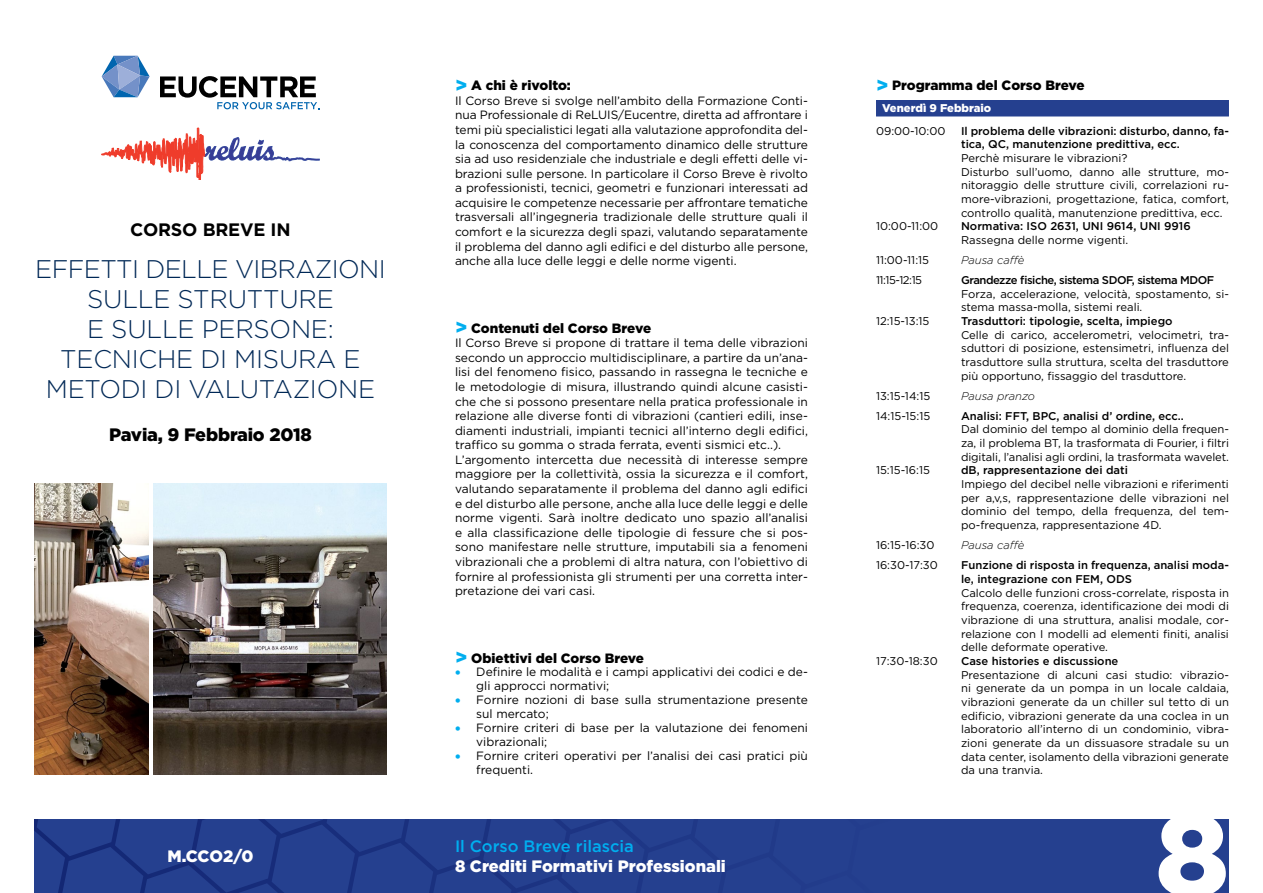
<style>
.page{position:relative;width:1263px;height:893px;background:#fff}
.page>*{position:absolute;margin:0;border:0;box-sizing:border-box;transform-origin:0 0}
.t1{font:900 116.7px "Gotham Pro";color:#fff}
.t2{font:300 25.5px/30px "Gotham Pro";letter-spacing:-.01em;color:#002856;text-align:center}
.t3{font:900 18px "Gotham Pro";letter-spacing:-.01em;color:#000}
.t4{font:700 18px "Gotham Pro";letter-spacing:-.01em;color:#000}
.t5{font:900 16.5px "Gotham Pro";color:#fff}
.t6{font:500 16.5px "Gotham Pro";color:#00aeef}
.t7{font:900 13.5px "Gotham Pro";color:#000}
.t8{font:12px/14.5px "Gotham Pro";color:#000}
.t9{font:11.25px/13.6px "Gotham Pro";color:#000;text-align:justify}
.t10{font:500 11.25px/13.6px "Gotham Pro";color:#000}
.t11{font:500 11.25px "Gotham Pro";letter-spacing:-.04em;color:#000}
.t12{font:italic 300 11.25px "Gotham Pro";color:#000}
.t13{font:900 11.25px "Gotham Pro";color:#fff}
.s1{font-size:19.5px;color:#00aeef}
.s2{color:#00aeef}
</style>
<div class="page">
<div style="left:34px;top:819px;width:1195px;height:74px;background:#25408f"></div>
<div style="left:876px;top:100px;width:353px;height:16px;background:#25408f"></div>
<svg style="left:102px;top:56px;width:48px;height:41px"></svg>
<svg style="left:160px;top:76px;width:159px;height:33px"></svg>
<svg style="left:102px;top:128px;width:217px;height:52px"></svg>
<img style="left:154px;top:484px;width:233px;height:290px">
<img style="left:34px;top:484px;width:115px;height:290px">
<h3 class="t4" style="left:130px;top:219px;width:162px">CORSO BREVE IN</h3>
<h2 class="t2" style="left:35px;top:255px;width:352px">EFFETTI DELLE VIBRAZIONI<br>SULLE STRUTTURE<br>E SULLE PERSONE:<br>TECNICHE DI MISURA E<br>METODI DI VALUTAZIONE</h2>
<h3 class="t3" style="left:109px;top:424px;width:204px">Pavia, 9 Febbraio 2018</h3>
<h3 class="t5" style="left:167px;top:847px;width:88px">M.CCO2/0</h3>
<p class="t7" style="left:455px;top:78px;width:117px"><span class="s1">&gt;</span> A chi è rivolto:</p>
<p class="t8" style="left:455px;top:93px;width:354px;text-align:justify">Il Corso Breve si svolge nell’ambito della Formazione Conti&shy;nua Professionale di ReLUIS/Eucentre, diretta ad affrontare i temi più specialistici legati alla valutazione approfondita del&shy;la conoscenza del comportamento dinamico delle strutture sia ad uso residenziale che industriale e degli effetti delle vi&shy;brazioni sulle persone. In particolare il Corso Breve è rivolto a professionisti, tecnici, geometri e funzionari interessati ad acquisire le competenze necessarie per affrontare tematiche trasversali all’ingegneria tradizionale delle strutture quali il comfort e la sicurezza degli spazi, valutando separatamente il problema del danno agli edifici e del disturbo alle persone, anche alla luce delle leggi e delle norme vigenti.</p>
<p class="t7" style="left:455px;top:320px;width:198px"><span class="s1">&gt;</span> Contenuti del Corso Breve</p>
<p class="t8" style="left:455px;top:336px;width:354px">Il Corso Breve si propone di trattare il tema delle vibrazioni secondo un approccio multidisciplinare, a partire da un’ana&shy;lisi del fenomeno fisico, passando in rassegna le tecniche e le metodologie di misura, illustrando quindi alcune casisti&shy;che che si possono presentare nella pratica professionale in relazione alle diverse fonti di vibrazioni (cantieri edili, inse&shy;diamenti industriali, impianti tecnici all’interno degli edifici, traffico su gomma o strada ferrata, eventi sismici etc..).<br>L’argomento intercetta due necessità di interesse sempre maggiore per la collettività, ossia la sicurezza e il comfort, valutando separatamente il problema del danno agli edifici e del disturbo alle persone, anche alla luce delle leggi e delle norme vigenti. Sarà inoltre dedicato uno spazio all’analisi e alla classificazione delle tipologie di fessure che si pos&shy;sono manifestare nelle strutture, imputabili sia a fenomeni vibrazionali che a problemi di altra natura, con l’obiettivo di fornire al professionista gli strumenti per una corretta inter&shy;pretazione dei vari casi.</p>
<p class="t7" style="left:455px;top:650px;width:190px"><span class="s1">&gt;</span> Obiettivi del Corso Breve</p>
<p class="t8" style="left:476px;top:665px;width:333px;line-height:14px;text-indent:-21px"><span class="s2">•</span> Definire le modalità e i campi applicativi dei codici e de&shy;gli approcci normativi;</p>
<p class="t8" style="left:476px;top:693px;width:333px;line-height:14px;text-indent:-21px"><span class="s2">•</span> Fornire nozioni di base sulla strumentazione presente sul mercato;</p>
<p class="t8" style="left:476px;top:721px;width:333px;line-height:14px;text-indent:-21px"><span class="s2">•</span> Fornire criteri di base per la valutazione dei fenomeni vibrazionali;</p>
<p class="t8" style="left:476px;top:749px;width:333px;line-height:14px;text-indent:-21px"><span class="s2">•</span> Fornire criteri operativi per l’analisi dei casi pratici più frequenti.</p>
<h3 class="t6" style="left:455px;top:837px;width:180px">Il Corso Breve rilascia</h3>
<h3 class="t5" style="left:455px;top:857px;width:272px">8 Crediti Formativi Professionali</h3>
<p class="t7" style="left:876px;top:78px;width:210px"><span class="s1">&gt;</span> Programma del Corso Breve</p>
<p class="t13" style="left:882px;top:102px;width:110px">Venerdì 9 Febbraio</p>
<p class="t9" style="left:876px;top:124px;width:71px">09:00-10:00</p>
<p class="t10" style="left:961px;top:123px;width:269px">Il problema delle vibrazioni: disturbo, danno, fa&shy;tica, QC, manutenzione predittiva, ecc.</p>
<p class="t9" style="left:961px;top:151px;width:269px;text-align:left">Perchè misurare le vibrazioni?<br>Disturbo sull’uomo, danno alle strutture, mo&shy;nitoraggio delle strutture civili, correlazioni ru&shy;more-vibrazioni, progettazione, fatica, comfort, controllo qualità, manutenzione predittiva, ecc.</p>
<p class="t9" style="left:876px;top:219px;width:64px">10:00-11:00</p>
<p class="t10" style="left:961px;top:219px;width:231px">Normativa: ISO 2631, UNI 9614, UNI 9916</p>
<p class="t9" style="left:961px;top:233px;width:169px">Rassegna delle norme vigenti.</p>
<p class="t9" style="left:876px;top:253px;width:55px">11:00-11:15</p>
<p class="t12" style="left:961px;top:254px;width:65px">Pausa caffè</p>
<p class="t9" style="left:876px;top:273px;width:48px">11:15-12:15</p>
<p class="t11" style="left:961px;top:274px;width:255px">Grandezze fisiche, sistema SDOF, sistema MDOF</p>
<p class="t9" style="left:961px;top:287px;width:269px">Forza, accelerazione, velocità, spostamento, si&shy;stema massa-molla, sistemi reali.</p>
<p class="t9" style="left:876px;top:314px;width:55px">12:15-13:15</p>
<p class="t10" style="left:961px;top:314px;width:213px">Trasduttori: tipologie, scelta, impiego</p>
<p class="t9" style="left:961px;top:328px;width:269px">Celle di carico, accelerometri, velocimetri, tra&shy;sduttori di posizione, estensimetri, influenza del trasduttore sulla struttura, scelta del trasduttore più opportuno, fissaggio del trasduttore.</p>
<p class="t9" style="left:876px;top:389px;width:56px">13:15-14:15</p>
<p class="t12" style="left:961px;top:390px;width:76px">Pausa pranzo</p>
<p class="t9" style="left:876px;top:409px;width:56px">14:15-15:15</p>
<p class="t10" style="left:961px;top:409px;width:224px">Analisi: FFT, BPC, analisi d’ ordine, ecc..</p>
<p class="t9" style="left:961px;top:423px;width:269px">Dal dominio del tempo al dominio della frequen&shy;za, il problema BT, la trasformata di Fourier, i filtri digitali, l’analisi agli ordini, la trasformata wavelet.</p>
<p class="t9" style="left:876px;top:464px;width:56px">15:15-16:15</p>
<p class="t10" style="left:961px;top:463px;width:168px">dB, rappresentazione dei dati</p>
<p class="t9" style="left:961px;top:477px;width:269px">Impiego del decibel nelle vibrazioni e riferimenti per a,v,s, rappresentazione delle vibrazioni nel dominio del tempo, della frequenza, del tem&shy;po-frequenza, rappresentazione 4D.</p>
<p class="t9" style="left:876px;top:538px;width:60px">16:15-16:30</p>
<p class="t12" style="left:961px;top:539px;width:65px">Pausa caffè</p>
<p class="t9" style="left:876px;top:558px;width:63px">16:30-17:30</p>
<p class="t10" style="left:961px;top:558px;width:269px">Funzione di risposta in frequenza, analisi moda&shy;le, integrazione con FEM, ODS</p>
<p class="t9" style="left:961px;top:586px;width:269px">Calcolo delle funzioni cross-correlate, risposta in frequenza, coerenza, identificazione dei modi di vibrazione di una struttura, analisi modale, cor&shy;relazione con I modelli ad elementi finiti, analisi delle deformate operative.</p>
<p class="t9" style="left:876px;top:654px;width:63px">17:30-18:30</p>
<p class="t10" style="left:961px;top:654px;width:159px">Case histories e discussione</p>
<p class="t9" style="left:961px;top:668px;width:269px">Presentazione di alcuni casi studio: vibrazio&shy;ni generate da un pompa in un locale caldaia, vibrazioni generate da un chiller sul tetto di un edificio, vibrazioni generate da una coclea in un laboratorio all’interno di un condominio, vibra&shy;zioni generate da un dissuasore stradale su un data center, isolamento della vibrazioni generate da una tranvia.</p>
<h1 class="t1" style="left:1155px;top:787px;width:75px">8</h1>
</div>
